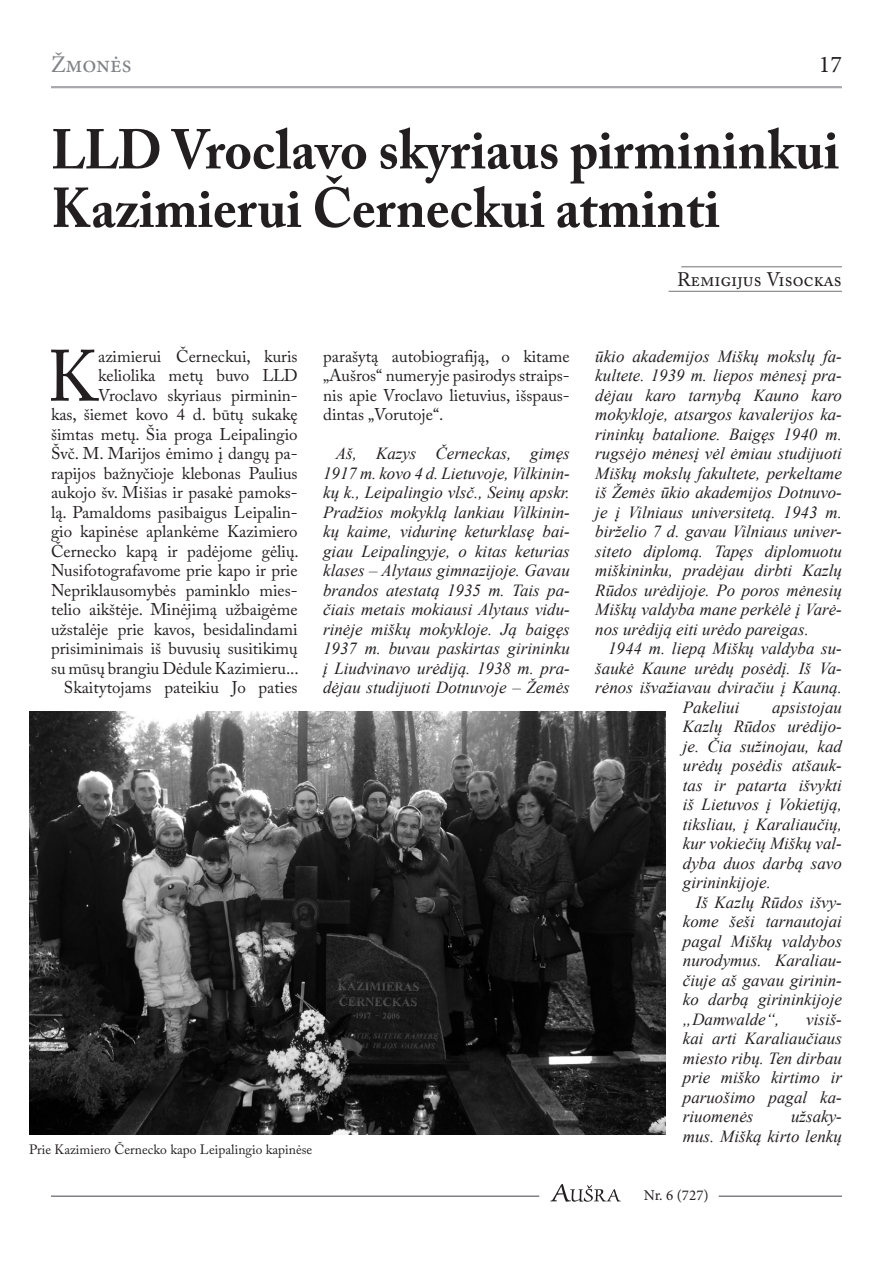
<style>
.page{position:relative;width:893px;height:1263px;background:#fff}
.page>*{position:absolute;margin:0;border:0;box-sizing:border-box;transform-origin:0 0}
.t1{font:71.85px "Adobe Caslon Pro";color:#231f20}
.t2{font:700 55.5px/58.5px "Adobe Caslon Pro";color:#231f20;scale:.95 1}
.t3{font:24px "Minion Pro";color:#808285}
.t4{font:24px "Minion Pro";color:#231f20}
.t5{font:19.5px "Adobe Caslon Pro";color:#231f20}
.t6{font:italic 16.95px/19.5px "Times New Roman";color:#231f20;text-align:justify}
.t7{font:16.95px/19.5px "Adobe Caslon Pro";color:#231f20;text-align:right}
.t8{font:15px "Minion Pro";color:#231f20}
.t9{font:13.5px "Adobe Caslon Pro";color:#231f20}
</style>
<div class="page">
<svg style="left:550px;top:1184px;width:71px;height:18px"></svg>
<hr style="left:51px;top:86px;width:791px;height:2px;background:#a8a9ad">
<hr style="left:719px;top:1195px;width:123px;height:2px;background:#808285">
<hr style="left:51px;top:1195px;width:488px;height:2px;background:#808285">
<hr style="left:681px;top:266px;width:161px;height:1px;background:#808285">
<hr style="left:668px;top:291px;width:174px;height:1px;background:#808285">
<img style="left:29px;top:711px;width:637px;height:423px">
<h3 class="t3" style="left:51px;top:48px;width:82px">Žmonės</h3>
<h3 class="t4" style="left:819px;top:48px;width:25px">17</h3>
<h2 class="t2" style="left:51px;top:120px;width:831px">LLD Vroclavo skyriaus pirmininkui<br>Kazimierui Černeckui atminti</h2>
<p class="t7" style="left:51px;top:346px;width:249px">azimierui Černeckui, kuris keliolika metų buvo LLD Vroclavo skyriaus pirminin-<br>kas, šiemet kovo 4 d. būtų sukakę šimtas metų. Šia proga Leipalingio Švč. M. Marijos ėmimo į dangų pa&shy;rapijos bažnyčioje klebonas Paulius aukojo šv. Mišias ir pasakė pamoks&shy;lą. Pamaldoms pasibaigus Leipalin&shy;gio kapinėse aplankėme Kazimiero Černecko kapą ir padėjome gėlių.<br>Nusifotografavome prie kapo ir prie Nepriklausomybės paminklo mies&shy;telio aikštėje. Minėjimą užbaigėme užstalėje prie kavos, besidalindami prisiminimais iš buvusių susitikimų su mūsų brangiu Dėdule Kazimieru...<br>Skaitytojams pateikiu Jo paties</p>
<p class="t7" style="left:323px;top:346px;width:248px;text-align:justify">parašytą autobiografiją, o kitame „Aušros“ numeryje pasirodys straips&shy;nis apie Vroclavo lietuvius, išspaus&shy;dintas „Vorutoje“.</p>
<h1 class="t1" style="left:47px;top:334px;width:53px">K</h1>
<p class="t6" style="left:323px;top:443px;width:248px;text-indent:13px">Aš, Kazys Černeckas, gimęs 1917 m. kovo 4 d. Lietuvoje, Vilkinin&shy;kų k., Leipalingio vlsč., Seinų apskr.<br>Pradžios mokyklą lankiau Vilkinin&shy;kų kaime, vidurinę keturklasę bai&shy;giau Leipalingyje, o kitas keturias klases – Alytaus gimnazijoje. Gavau brandos atestatą 1935 m. Tais pa&shy;čiais metais mokiausi Alytaus vidu&shy;rinėje miškų mokykloje. Ją baigęs 1937 m. buvau paskirtas girininku į Liudvinavo urėdiją. 1938 m. pra&shy;dėjau studijuoti Dotnuvoje – Žemės</p>
<p class="t9" style="left:29px;top:1141px;width:285px">Prie Kazimiero Černecko kapo Leipalingio kapinėse</p>
<p class="t5" style="left:677px;top:268px;width:166px">Remigijus Visockas</p>
<p class="t6" style="left:595px;top:346px;width:248px">ūkio akademijos Miškų mokslų fa&shy;kultete. 1939 m. liepos mėnesį pra&shy;dėjau karo tarnybą Kauno karo mokykloje, atsargos kavalerijos ka&shy;rininkų batalione. Baigęs 1940 m. rugsėjo mėnesį vėl ėmiau studijuoti Miškų mokslų fakultete, perkeltame iš Žemės ūkio akademijos Dotnuvo&shy;je į Vilniaus universitetą. 1943 m. birželio 7 d. gavau Vilniaus univer&shy;siteto diplomą. Tapęs diplomuotu miškininku, pradėjau dirbti Kazlų Rūdos urėdijoje. Po poros mėnesių Miškų valdyba mane perkėlė į Varė&shy;nos urėdiją eiti urėdo pareigas.</p>
<p class="t6" style="left:608px;top:638px;width:235px">1944 m. liepą Miškų valdyba su-</p>
<p class="t6" style="left:595px;top:658px;width:248px">šaukė Kaune urėdų posėdį. Iš Va-</p>
<p class="t6" style="left:595px;top:677px;width:248px">rėnos išvažiavau dviračiu į Kauną.</p>
<p class="t6" style="left:683px;top:697px;width:58px">Pakeliui</p>
<p class="t6" style="left:683px;top:697px;width:161px;text-indent:89px">apsistojau Kazlų Rūdos urėdijo&shy;je. Čia sužinojau, kad urėdų posėdis atšauk&shy;tas ir patarta išvykti iš Lietuvos į Vokietiją, tiksliau, į Karaliaučių, kur vokiečių Miškų val&shy;dyba duos darbą savo girininkijoje.</p>
<p class="t6" style="left:683px;top:892px;width:161px;text-indent:13px">Iš Kazlų Rūdos išvy&shy;kome šeši tarnautojai pagal Miškų valdybos nurodymus. Karaliau&shy;čiuje aš gavau girinin&shy;ko darbą girininkijoje „Damwalde“,</p>
<p class="t6" style="left:683px;top:1009px;width:161px;text-indent:123px">visiš&shy;kai arti Karaliaučiaus miesto ribų. Ten dirbau prie miško kirtimo ir paruošimo pagal ka&shy;riuomenės</p>
<p class="t6" style="left:683px;top:1106px;width:161px;text-align:right">užsaky-<br>mus. Mišką kirto lenkų</p>
<p class="t8" style="left:644px;top:1185px;width:66px">Nr. 6 (727)</p>
</div>
